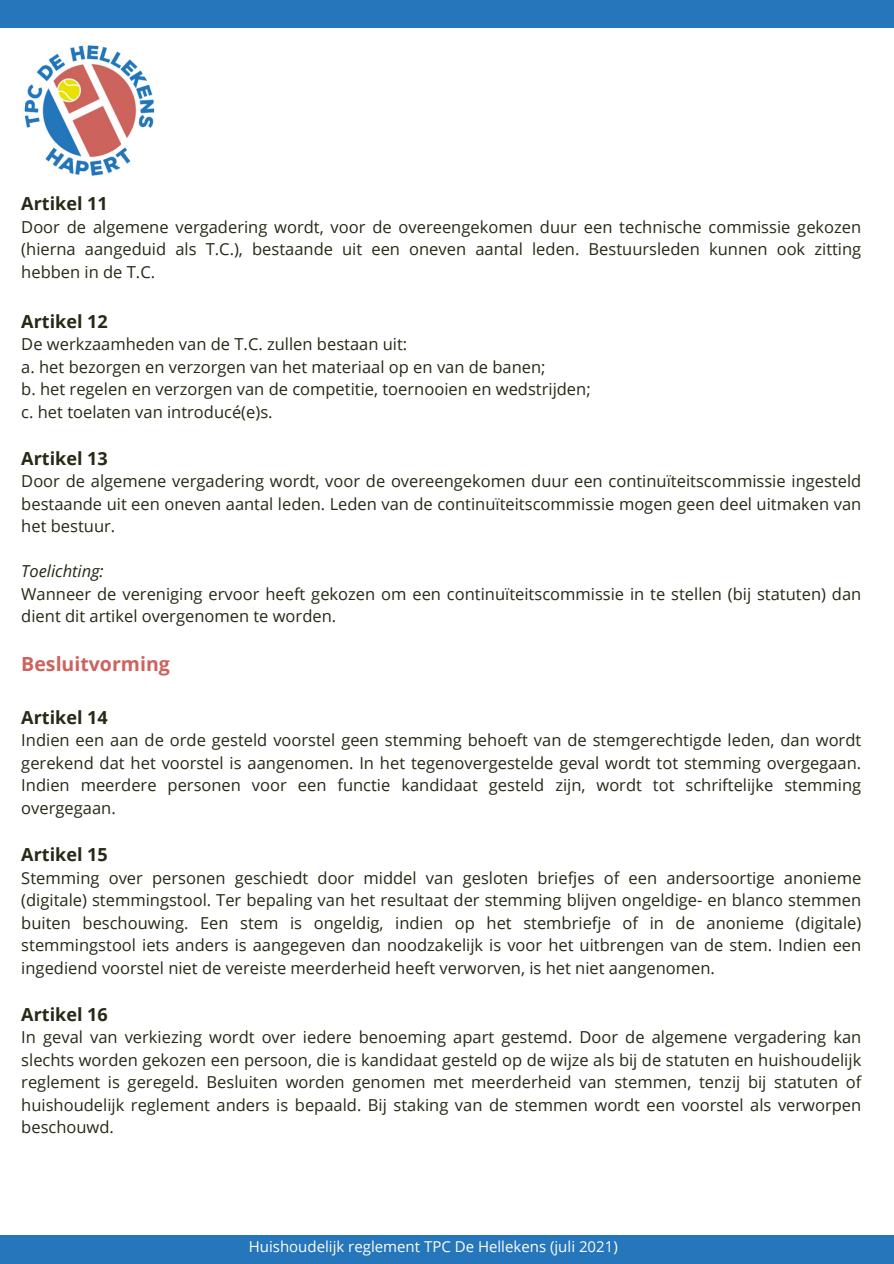
<style>
.page{position:relative;width:894px;height:1264px;background:#fff}
.page>*{position:absolute;margin:0;border:0;box-sizing:border-box;transform-origin:0 0}
.t1{font:700 19.5px "Open Sans";color:#cc635d}
.t2{font:700 18px "Open Sans";color:#272815}
.t3{font:16.5px/22.5px "Open Sans";color:#272815;text-align:justify}
.t4{font:italic 16.5px "Open Sans";color:#272815}
.t5{font:15px "Open Sans";color:#fefefe}
</style>
<div class="page">
<div style="left:0;top:0;width:893px;height:27px;background:#2576ba"></div>
<div style="left:0;top:1235px;width:893px;height:28px;background:#2576ba"></div>
<img style="left:24px;top:45px;width:131px;height:131px">
<p class="t2" style="left:21px;top:191px;width:88px">Artikel 11</p>
<p class="t3" style="left:21px;top:215px;width:841px">Door de algemene vergadering wordt, voor de overeengekomen duur een technische commissie gekozen (hierna aangeduid als T.C.), bestaande uit een oneven aantal leden. Bestuursleden kunnen ook zitting hebben in de T.C.</p>
<p class="t2" style="left:21px;top:308px;width:88px">Artikel 12</p>
<p class="t3" style="left:21px;top:332px;width:387px">De werkzaamheden van de T.C. zullen bestaan uit:</p>
<p class="t3" style="left:21px;top:355px;width:525px">a. het bezorgen en verzorgen van het materiaal op en van de banen;</p>
<p class="t3" style="left:21px;top:377px;width:570px">b. het regelen en verzorgen van de competitie, toernooien en wedstrijden;</p>
<p class="t3" style="left:21px;top:400px;width:253px">c. het toelaten van introducé(e)s.</p>
<p class="t2" style="left:21px;top:445px;width:88px">Artikel 13</p>
<p class="t3" style="left:21px;top:469px;width:841px">Door de algemene vergadering wordt, voor de overeengekomen duur een continuïteitscommissie ingesteld bestaande uit een oneven aantal leden. Leden van de continuïteitscommissie mogen geen deel uitmaken van het bestuur.</p>
<p class="t4" style="left:21px;top:559px;width:84px">Toelichting:</p>
<p class="t3" style="left:21px;top:582px;width:841px">Wanneer de vereniging ervoor heeft gekozen om een continuïteitscommissie in te stellen (bij statuten) dan dient dit artikel overgenomen te worden.</p>
<p class="t1" style="left:21px;top:650px;width:150px">Besluitvorming</p>
<p class="t2" style="left:21px;top:704px;width:88px">Artikel 14</p>
<h1 class="t3" style="left:21px;top:728px;width:841px">Indien een aan de orde gesteld voorstel geen stemming behoeft van de stemgerechtigde leden, dan wordt gerekend dat het voorstel is aangenomen. In het tegenovergestelde geval wordt tot stemming overgegaan.<br>Indien meerdere personen voor een functie kandidaat gesteld zijn, wordt tot schriftelijke stemming overgegaan.</h1>
<p class="t2" style="left:21px;top:841px;width:88px">Artikel 15</p>
<p class="t3" style="left:21px;top:865px;width:841px">Stemming over personen geschiedt door middel van gesloten briefjes of een andersoortige anonieme (digitale) stemmingstool. Ter bepaling van het resultaat der stemming blijven ongeldige- en blanco stemmen buiten beschouwing. Een stem is ongeldig, indien op het stembriefje of in de anonieme (digitale) stemmingstool iets anders is aangegeven dan noodzakelijk is voor het uitbrengen van de stem. Indien een ingediend voorstel niet de vereiste meerderheid heeft verworven, is het niet aangenomen.</p>
<p class="t2" style="left:21px;top:1001px;width:88px">Artikel 16</p>
<p class="t3" style="left:21px;top:1025px;width:841px">In geval van verkiezing wordt over iedere benoeming apart gestemd. Door de algemene vergadering kan slechts worden gekozen een persoon, die is kandidaat gesteld op de wijze als bij de statuten en huishoudelijk reglement is geregeld. Besluiten worden genomen met meerderheid van stemmen, tenzij bij statuten of huishoudelijk reglement anders is bepaald. Bij staking van de stemmen wordt een voorstel als verworpen beschouwd.</p>
<p class="t5" style="left:249px;top:1235px;width:370px">Huishoudelijk reglement TPC De Hellekens (juli 2021)</p>
</div>
